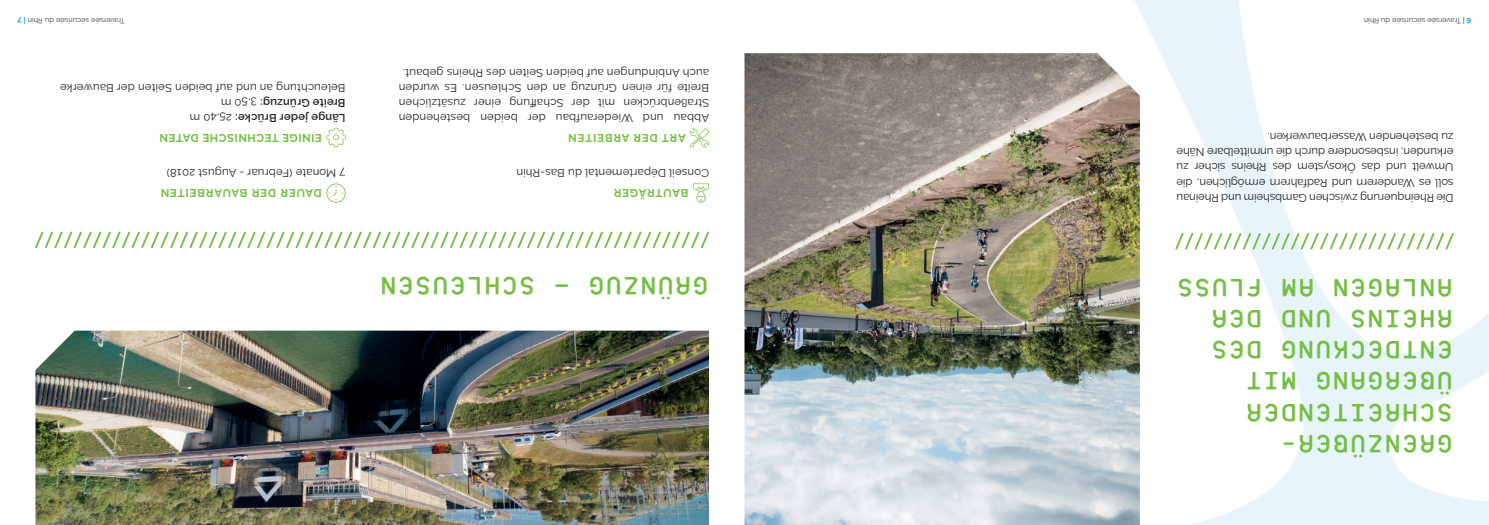
<style>
.page{position:relative;width:1489px;height:525px;background:#fff}
.page>*{position:absolute;margin:0;border:0;box-sizing:border-box;transform-origin:0 0}
.t1{font:37.5px/31.2px "Platelet OT";color:#74bf43}
.t2{font:11.25px/15px "Raleway";letter-spacing:.02em;color:#231f20;text-align:justify}
.t3{font:700 11.25px/20px "Raleway";letter-spacing:.05em;color:#74bf43}
.t4{font:700 11.25px "Raleway";letter-spacing:.07em;color:#74bf43}
.t5{font:7.5px "Raleway";color:#444141}
.s1{font-weight:700;color:#009ddc}
.s2{font-weight:600}
.s3{font-weight:600;color:#231f20}
.s4{font-weight:400;color:#231f20}
</style>
<div class="page">
<svg style="left:1134px;top:0;width:354px;height:524px"></svg>
<svg style="left:35px;top:231px;width:674px;height:18px"></svg>
<img style="left:744px;top:53px;width:395px;height:471px">
<svg style="left:693px;top:183px;width:16px;height:19px"></svg>
<svg style="left:689px;top:128px;width:20px;height:20px"></svg>
<svg style="left:326px;top:183px;width:19px;height:19px"></svg>
<svg style="left:326px;top:128px;width:19px;height:19px"></svg>
<svg style="left:1173px;top:231px;width:281px;height:20px"></svg>
<img style="left:35px;top:330px;width:674px;height:194px">
<p class="t5" style="left:125px;top:25px;width:109px;rotate:-180deg">Traversée sécurisée du Rhin <span class="s1">| 7</span></p>
<p class="t5" style="left:1470px;top:25px;width:109px;rotate:-180deg"><span class="s1">6 |</span> Traversée sécurisée du Rhin</p>
<p class="t2" style="left:345px;top:110px;width:287px;rotate:-180deg"><span class="s2">Breite Grünzug:</span> 3,50 m<br>Beleuchtung an und auf beiden Seiten der Bauwerke</p>
<p class="t3" style="left:345px;top:148px;width:187px;text-indent:24px;rotate:-180deg">EINIGE TECHNISCHE DATEN<br><span class="s3">Länge jeder Brücke:</span> <span class="s4">25,40 m</span></p>
<p class="t2" style="left:345px;top:180px;width:180px;rotate:-180deg">7 Monate (Februar - August 2018)</p>
<p class="t4" style="left:322px;top:199px;width:163px;rotate:-180deg">DAUER DER BAUARBEITEN</p>
<p class="t2" style="left:709px;top:125px;width:312px;rotate:-180deg">Abbau und Wiederaufbau der beiden bestehenden Straßenbrücken mit der Schaffung einer zusätzlichen Breite für einen Grünzug an den Schleusen. Es wurden auch Anbindungen auf beiden Seiten des Rheins gebaut.</p>
<p class="t4" style="left:685px;top:144px;width:119px;rotate:-180deg">ART DER ARBEITEN</p>
<p class="t2" style="left:709px;top:180px;width:194px;rotate:-180deg">Conseil Départemental du Bas-Rhin</p>
<p class="t4" style="left:688px;top:199px;width:76px;rotate:-180deg">BAUTRÄGER</p>
<h1 class="t1" style="left:709px;top:301px;width:331px;rotate:-180deg">GRÜNZUG – SCHLEUSEN</h1>
<p class="t2" style="left:1453px;top:205px;width:278px;rotate:-180deg">Die Rheinquerung zwischen Gambsheim und Rheinau soll es Wanderern und Radfahrern ermöglichen, die Umwelt und das Ökosystem des Rheins sicher zu erkunden, insbesondere durch die unmittelbare Nähe zu bestehenden Wasserbauwerken.</p>
<h1 class="t1" style="left:1453px;top:459px;width:278px;rotate:-180deg">GRENZÜBER-<br>SCHREITENDER<br>ÜBERGANG MIT<br>ENTDECKUNG DES<br>RHEINS UND DER<br>ANLAGEN AM FLUSS</h1>
</div>
